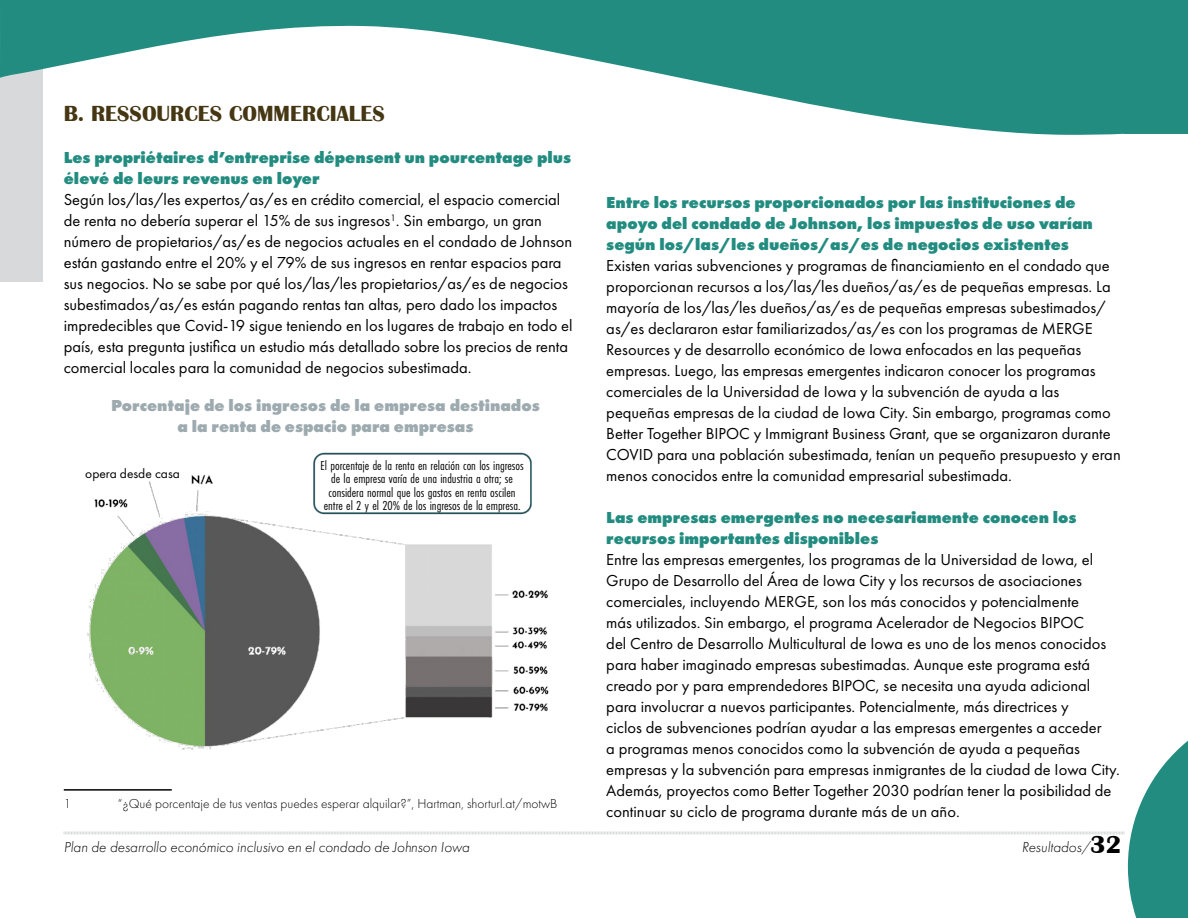
<style>
.page{position:relative;width:1188px;height:918px;background:#fff}
.page>*{position:absolute;margin:0;border:0;box-sizing:border-box;transform-origin:0 0}
.t1{font:700 22.5px "Britannic";color:#463714}
.t2{font:16.5px/21px "Futura PT";color:#000}
.t3{font:800 16.5px/21px "Futura PT";color:#228c80}
.t4{font:800 16.5px/21px "Futura PT";color:#9daaaf;text-align:center}
.t5{font:italic 300 15px "Futura PT";color:#000}
.t6{font:13.5px/13.5px "Futura PT Cond";color:#000;text-align:center;scale:1.06 1}
.t7{font:300 13.5px "Futura PT";color:#000}
.t8{font:13.5px "Futura PT";color:#000}
.s1{font-family:"Britannic";font-weight:700;font-style:normal;font-size:25.5px}
</style>
<div class="page">
<div style="left:0;top:0;width:43px;height:281px;background:#d7d9da"></div>
<svg style="left:63px;top:741px;width:1125px;height:177px"></svg>
<hr style="left:64px;top:789px;width:108px;height:2px;background:#000">
<img style="left:64px;top:452px;width:507px;height:310px">
<svg style="left:0;top:0;width:1186px;height:135px;fill:#228c80"></svg>
<svg style="left:1186px;top:0;width:2px;height:120px"></svg>
<div style="left:1124px;top:120px;width:64px;height:14px;background:#228c80"></div>
<div style="left:320px;top:459px;width:204px;height:51px;background:#fff"></div>
<div style="left:78px;top:450px;width:109px;height:29px;background:#fff"></div>
<h1 class="t1" style="left:64px;top:101px;width:322px">B. RESSOURCES COMMERCIALES</h1>
<p class="t3" style="left:64px;top:147px;width:509px">Les propriétaires d’entreprise dépensent un pourcentage plus élevé de leurs revenus en loyer</p>
<p class="t2" style="left:64px;top:189px;width:510px">Según los/las/les expertos/as/es en crédito comercial, el espacio comercial de renta no debería superar el 15% de sus ingresos<sup>1</sup>. Sin embargo, un gran número de propietarios/as/es de negocios actuales en el condado de Johnson están gastando entre el 20% y el 79% de sus ingresos en rentar espacios para sus negocios. No se sabe por qué los/las/les propietarios/as/es de negocios subestimados/as/es están pagando rentas tan altas, pero dado los impactos impredecibles que Covid-19 sigue teniendo en los lugares de trabajo en todo el país, esta pregunta justifica un estudio más detallado sobre los precios de renta comercial locales para la comunidad de negocios subestimada.</p>
<p class="t4" style="left:111px;top:395px;width:430px">Porcentaje de los ingresos de la empresa destinados a la renta de espacio para empresas</p>
<p class="t8" style="left:85px;top:465px;width:96px">opera desde casa</p>
<p class="t6" style="left:321px;top:458px;width:193px">El porcentaje de la renta en relación con los ingresos de la empresa varía de una industria a otra; se considera normal que los gastos en renta oscilen entre el 2 y el 20% de los ingresos de la empresa.</p>
<p class="t7" style="left:64px;top:796px;width:9px">1</p>
<p class="t7" style="left:118px;top:796px;width:441px">“¿Qué porcentaje de tus ventas puedes esperar alquilar?”, Hartman, shorturl.at/motwB</p>
<p class="t5" style="left:64px;top:839px;width:407px">Plan de desarrollo económico inclusivo en el condado de Johnson Iowa</p>
<p class="t3" style="left:606px;top:192px;width:488px">Entre los recursos proporcionados por las instituciones de apoyo del condado de Johnson, los impuestos de uso varían según los/las/les dueños/as/es de negocios existentes</p>
<p class="t2" style="left:606px;top:255px;width:516px">Existen varias subvenciones y programas de financiamiento en el condado que proporcionan recursos a los/las/les dueños/as/es de pequeñas empresas. La mayoría de los/las/les dueños/as/es de pequeñas empresas subestimados/ as/es declararon estar familiarizados/as/es con los programas de MERGE Resources y de desarrollo económico de Iowa enfocados en las pequeñas empresas. Luego, las empresas emergentes indicaron conocer los programas comerciales de la Universidad de Iowa y la subvención de ayuda a las pequeñas empresas de la ciudad de Iowa City. Sin embargo, programas como Better Together BIPOC y Immigrant Business Grant, que se organizaron durante COVID para una población subestimada, tenían un pequeño presupuesto y eran menos conocidos entre la comunidad empresarial subestimada.</p>
<p class="t3" style="left:606px;top:507px;width:472px">Las empresas emergentes no necesariamente conocen los recursos importantes disponibles</p>
<p class="t2" style="left:606px;top:549px;width:515px">Entre las empresas emergentes, los programas de la Universidad de Iowa, el Grupo de Desarrollo del Área de Iowa City y los recursos de asociaciones comerciales, incluyendo MERGE, son los más conocidos y potencialmente<br>más utilizados. Sin embargo, el programa Acelerador de Negocios BIPOC<br>del Centro de Desarrollo Multicultural de Iowa es uno de los menos conocidos para haber imaginado empresas subestimadas. Aunque este programa está creado por y para emprendedores BIPOC, se necesita una ayuda adicional para involucrar a nuevos participantes. Potencialmente, más directrices y<br>ciclos de subvenciones podrían ayudar a las empresas emergentes a acceder<br>a programas menos conocidos como la subvención de ayuda a pequeñas empresas y la subvención para empresas inmigrantes de la ciudad de Iowa City.<br>Además, proyectos como Better Together 2030 podrían tener la posibilidad de continuar su ciclo de programa durante más de un año.</p>
<p class="t5" style="left:1022px;top:838px;width:101px">Resultados/<span class="s1">32</span></p>
</div>
